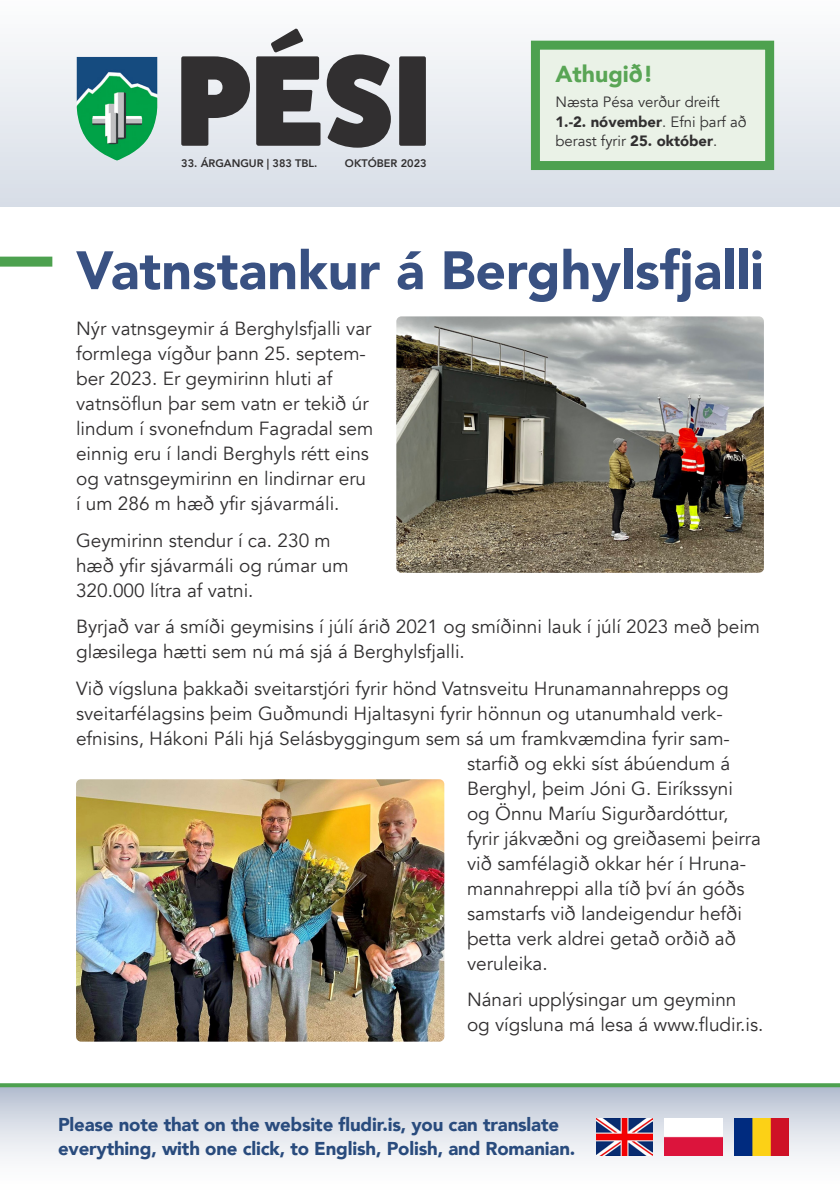
<style>
.page{position:relative;width:840px;height:1191px;background:#fff}
.page>*{position:absolute;margin:0;border:0;box-sizing:border-box;transform-origin:0 0}
.t1{font:800 129.4px "Fat Frank";color:#312f30}
.t2{font:900 53.4px "Avenir";color:#395182}
.t3{font:900 23px "Avenir";color:#59a555}
.t4{font:19px/25px "Avenir";color:#312f30}
.t5{font:900 18.6px/24px "Avenir";letter-spacing:-.01em;color:#294b7d}
.t6{font:14.8px/19.4px "Avenir";color:#312f30}
.t7{font:800 11px "Avenir";color:#312f30}
.s1{font-weight:900}
</style>
<div class="page">
<div style="left:0;top:0;width:839px;height:206px;background:linear-gradient(to bottom,#fcfdfc,#d7dde7)"></div>
<img style="left:77px;top:57px;width:80px;height:103px">
<div style="left:530px;top:41px;width:243px;height:129px;background:#eaf2e7;border:9px solid #4da14f"></div>
<div style="left:0;top:257px;width:52px;height:10px;background:#4da14f"></div>
<div style="left:0;top:1085px;width:839px;height:106px;background:linear-gradient(to bottom,#b7c1d0,#fff)"></div>
<img style="left:664px;top:1118px;width:58px;height:37px">
<img style="left:733px;top:1118px;width:55px;height:37px">
<img style="left:596px;top:1118px;width:56px;height:37px">
<svg style="left:0;top:1083px;width:839px;height:4px;background:#57a659"></svg>
<img style="left:396px;top:316px;width:367px;height:257px">
<img style="left:76px;top:779px;width:368px;height:262px">
<p class="t1" style="left:176px;top:28px;width:255px">PÉSI</p>
<p class="t7" style="left:181px;top:154px;width:138px">33. ÁRGANGUR | 383 TBL.</p>
<p class="t7" style="left:345px;top:154px;width:83px">OKTÓBER 2023</p>
<p class="t3" style="left:555px;top:54px;width:99px">Athugið!</p>
<p class="t6" style="left:555px;top:93px;width:193px">Næsta Pésa verður dreift<br><span class="s1">1.-2. nóvember</span>. Efni þarf að berast fyrir <span class="s1">25. október</span>.</p>
<p class="t2" style="left:76px;top:225px;width:689px">Vatnstankur á Berghylsfjalli</p>
<p class="t4" style="left:76px;top:317px;width:299px">Nýr vatnsgeymir á Berghylsfjalli var formlega vígður þann 25. septem&shy;ber 2023. Er geymirinn hluti af vatnsöflun þar sem vatn er tekið úr lindum í svonefndum Fagradal sem einnig eru í landi Berghyls rétt eins og vatnsgeymirinn en lindirnar eru í um 286 m hæð yfir sjávarmáli.</p>
<p class="t4" style="left:76px;top:528px;width:274px">Geymirinn stendur í ca. 230 m hæð yfir sjávarmáli og rúmar um<br>320.000 lítra af vatni.</p>
<p class="t4" style="left:76px;top:614px;width:685px">Byrjað var á smíði geymisins í júlí árið 2021 og smíðinni lauk í júlí 2023 með þeim glæsilega hætti sem nú má sjá á Berghylsfjalli.</p>
<p class="t4" style="left:76px;top:676px;width:654px">Við vígsluna þakkaði sveitarstjóri fyrir hönd Vatnsveitu Hrunamannahrepps og</p>
<p class="t4" style="left:76px;top:701px;width:647px">sveitarfélagsins þeim Guðmundi Hjaltasyni fyrir hönnun og utanumhald verk-</p>
<p class="t4" style="left:76px;top:726px;width:655px">efnisins, Hákoni Páli hjá Selásbyggingum sem sá um framkvæmdina fyrir sam-</p>
<p class="t4" style="left:467px;top:751px;width:265px">starfið og ekki síst ábúendum á</p>
<p class="t4" style="left:467px;top:776px;width:267px">Berghyl, þeim Jóni G. Eiríkssyni</p>
<p class="t4" style="left:467px;top:801px;width:263px">og Önnu Maríu Sigurðardóttur,</p>
<p class="t4" style="left:467px;top:826px;width:295px">fyrir jákvæðni og greiðasemi þeirra</p>
<p class="t4" style="left:467px;top:851px;width:280px">við samfélagið okkar hér í Hruna-</p>
<p class="t4" style="left:467px;top:876px;width:279px">mannahreppi alla tíð því án góðs</p>
<p class="t4" style="left:467px;top:901px;width:276px">samstarfs við landeigendur hefði</p>
<p class="t4" style="left:467px;top:926px;width:270px">þetta verk aldrei getað orðið að</p>
<p class="t4" style="left:467px;top:951px;width:82px">veruleika.</p>
<p class="t4" style="left:467px;top:987px;width:298px">Nánari upplýsingar um geyminn og vígsluna má lesa á www.fludir.is.</p>
<p class="t5" style="left:58px;top:1112px;width:518px">Please note that on the website fludir.is, you can translate everything, with one click, to English, Polish, and Romanian.</p>
</div>
